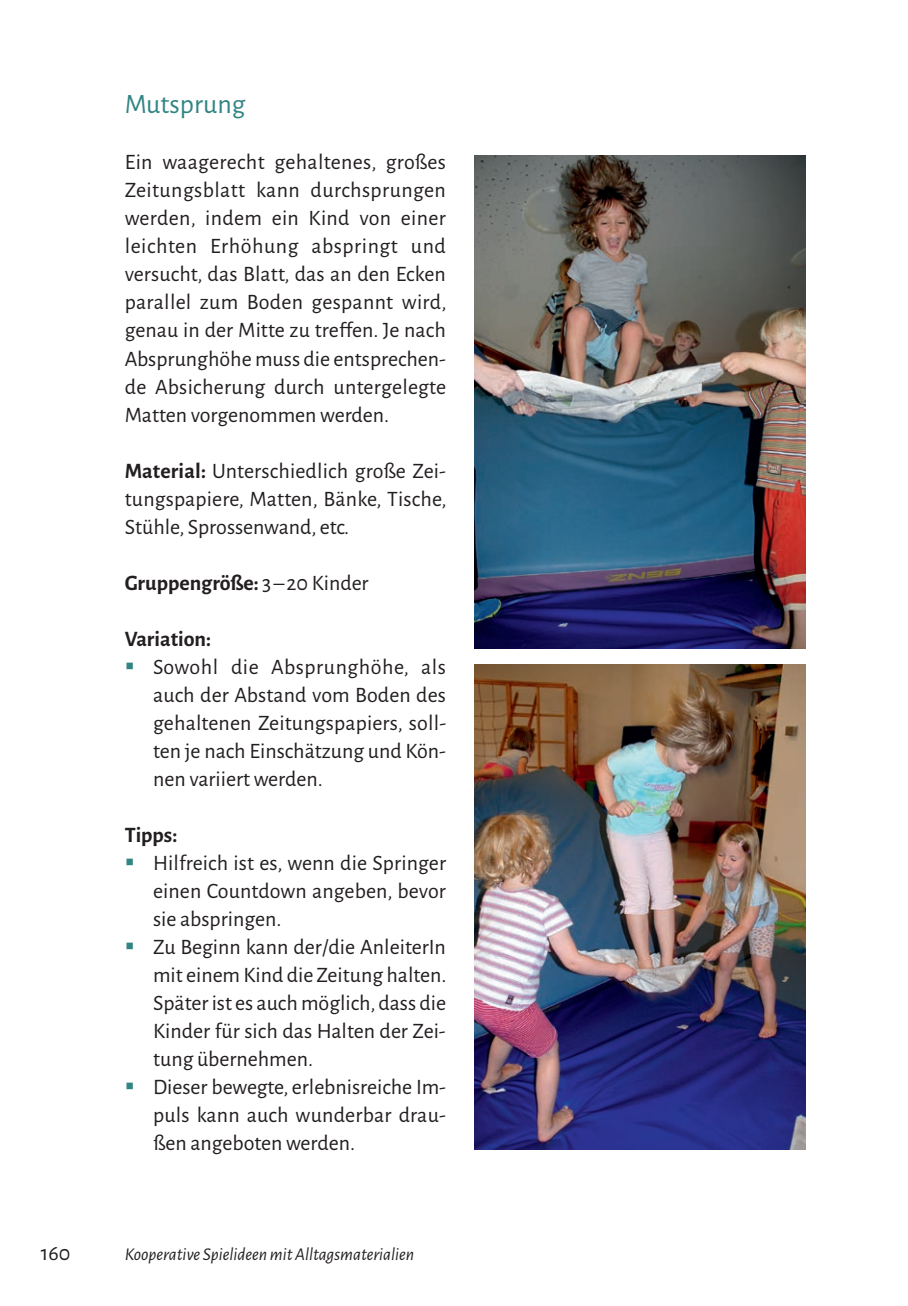
<style>
.page{position:relative;width:908px;height:1306px;background:#fff}
.page>*{position:absolute;margin:0;border:0;box-sizing:border-box;transform-origin:0 0}
.t1{font:28px "Alegreya Sans";color:#328583}
.t2{font:22px/28px "Alegreya Sans";color:#231f20;text-align:justify}
.t3{font:700 22px "Alegreya Sans";color:#231f20}
.t4{font:italic 18px "Alegreya Sans";color:#231f20}
.s1{font-weight:700}
.s2{font-weight:400}
</style>
<div class="page">
<img style="left:474px;top:664px;width:331px;height:485px">
<img style="left:474px;top:155px;width:331px;height:493px">
<p class="t1" style="left:125px;top:85px;width:122px">Mutsprung</p>
<p class="t2" style="left:125px;top:147px;width:323px">Ein waagerecht gehaltenes, großes Zeitungsblatt kann durchsprungen werden, indem ein Kind von einer leichten Erhöhung abspringt und versucht, das Blatt, das an den Ecken parallel zum Boden gespannt wird, genau in der Mitte zu treffen. Je nach Absprunghöhe muss die entsprechen&shy;de Absicherung durch untergelegte Matten vorgenommen werden.</p>
<p class="t2" style="left:125px;top:455px;width:323px"><span class="s1">Material:</span> Unterschiedlich große Zei&shy;tungspapiere, Matten, Bänke, Tische, Stühle, Sprossenwand, etc.</p>
<p class="t3" style="left:125px;top:566px;width:245px">Gruppengröße: <span class="s2">3–20 Kinder</span></p>
<p class="t3" style="left:125px;top:622px;width:88px">Variation:</p>
<p class="t2" style="left:153px;top:651px;width:295px">Sowohl die Absprunghöhe, als auch der Abstand vom Boden des gehaltenen Zeitungspapiers, soll&shy;ten je nach Einschätzung und Kön&shy;nen variiert werden.</p>
<p class="t3" style="left:125px;top:818px;width:54px">Tipps:</p>
<p class="t2" style="left:153px;top:847px;width:295px;text-align:left">Hilfreich ist es, wenn die Springer einen Countdown angeben, bevor sie abspringen.<br>Zu Beginn kann der/die AnleiterIn mit einem Kind die Zeitung halten.<br>Später ist es auch möglich, dass die<br>Kinder für sich das Halten der Zei&shy;tung übernehmen.<br>Dieser bewegte, erlebnisreiche Im&shy;puls kann auch wunderbar drau&shy;ßen angeboten werden.</p>
<p class="t2" style="left:41px;top:1237px;width:31px">160</p>
<p class="t4" style="left:125px;top:1241px;width:291px">Kooperative Spielideen mit Alltagsmaterialien</p>
</div>
